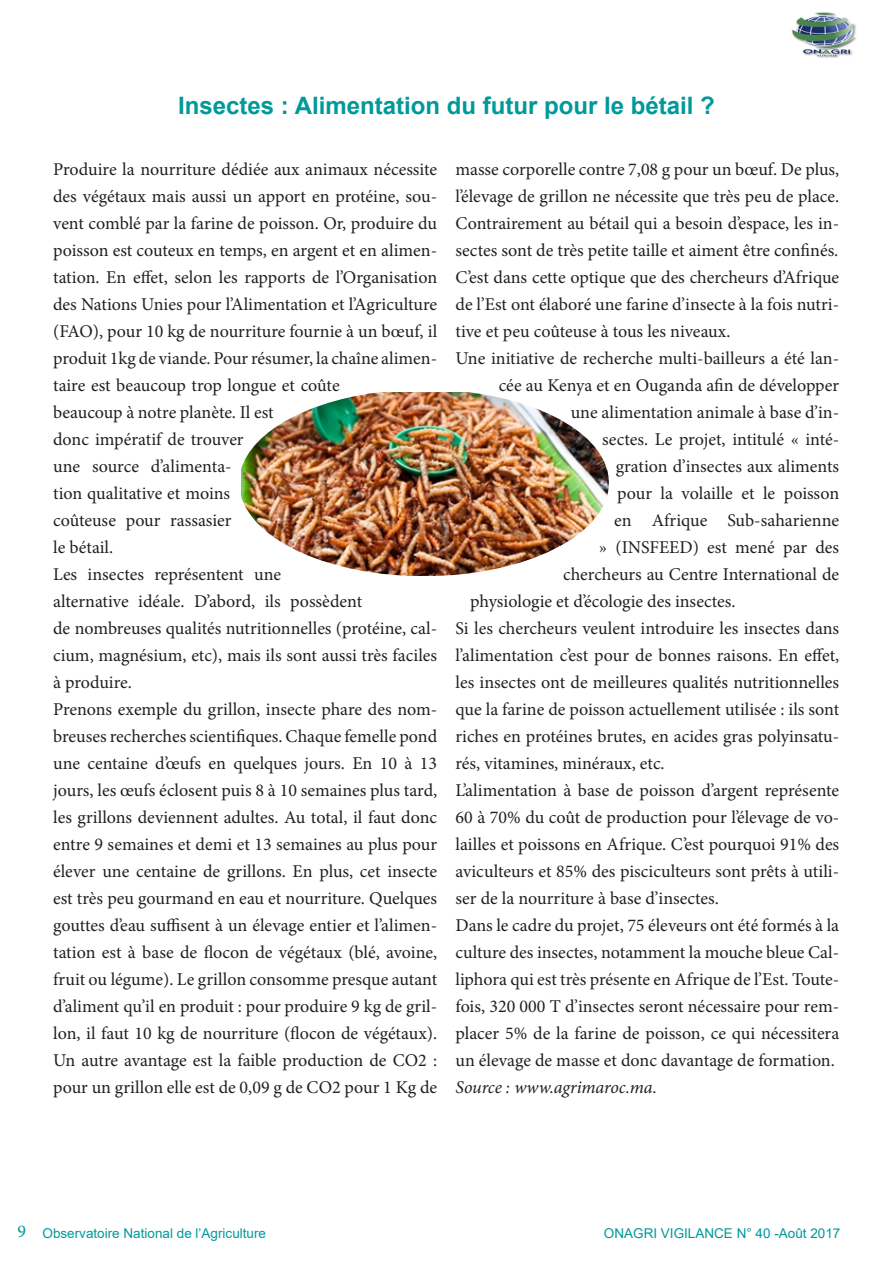
<style>
.page{position:relative;width:893px;height:1263px;background:#fff}
.page>*{position:absolute;margin:0;border:0;box-sizing:border-box;transform-origin:0 0}
.t1{font:700 24px "Arial";color:#099}
.t2{font:18px/27px "Minion Pro";color:#231f20;text-align:justify}
.t3{font:italic 18px "Minion Pro";letter-spacing:-.005em;color:#231f20}
.t4{font:18px "Minion Pro";color:#099}
.t5{font:13.5px "Arial";color:#099}
</style>
<div class="page">
<img style="left:791px;top:12px;width:66px;height:46px">
<img style="left:241px;top:392px;width:368px;height:184px">
<p class="t1" style="left:178px;top:89px;width:538px">Insectes : Alimentation du futur pour le bétail ?</p>
<p class="t2" style="left:53px;top:155px;width:386px;text-align:left">Produire la nourriture dédiée aux animaux nécessite des végétaux mais aussi un apport en protéine, sou&shy;vent comblé par la farine de poisson. Or, produire du poisson est couteux en temps, en argent et en alimen&shy;tation. En effet, selon les rapports de l’Organisation des Nations Unies pour l’Alimentation et l’Agriculture (FAO), pour 10 kg de nourriture fournie à un bœuf, il produit 1kg de viande. Pour résumer, la chaîne alimen&shy;taire est beaucoup trop longue et coûte<br>beaucoup à notre planète. Il est<br>donc impératif de trouver<br>une source d’alimenta-<br>tion qualitative et moins<br>coûteuse pour rassasier<br>le bétail.</p>
<p class="t2" style="left:53px;top:560px;width:386px;text-align:left">Les insectes représentent une<br>alternative idéale. D’abord, ils possèdent<br>de nombreuses qualités nutritionnelles (protéine, cal&shy;cium, magnésium, etc), mais ils sont aussi très faciles à produire.</p>
<p class="t2" style="left:53px;top:695px;width:386px">Prenons exemple du grillon, insecte phare des nom&shy;breuses recherches scientifiques. Chaque femelle pond une centaine d’œufs en quelques jours. En 10 à 13 jours, les œufs éclosent puis 8 à 10 semaines plus tard, les grillons deviennent adultes. Au total, il faut donc entre 9 semaines et demi et 13 semaines au plus pour élever une centaine de grillons. En plus, cet insecte est très peu gourmand en eau et nourriture. Quelques gouttes d’eau suffisent à un élevage entier et l’alimen&shy;tation est à base de flocon de végétaux (blé, avoine, fruit ou légume). Le grillon consomme presque autant d’aliment qu’il en produit : pour produire 9 kg de gril&shy;lon, il faut 10 kg de nourriture (flocon de végétaux).<br>Un autre avantage est la faible production de CO2 : pour un grillon elle est de 0,09 g de CO2 pour 1 Kg de</p>
<p class="t2" style="left:455px;top:155px;width:385px">masse corporelle contre 7,08 g pour un bœuf. De plus, l’élevage de grillon ne nécessite que très peu de place.<br>Contrairement au bétail qui a besoin d’espace, les in&shy;sectes sont de très petite taille et aiment être confinés.</p>
<p class="t2" style="left:455px;top:263px;width:385px">C’est dans cette optique que des chercheurs d’Afrique de l’Est ont élaboré une farine d’insecte à la fois nutri&shy;tive et peu coûteuse à tous les niveaux.</p>
<p class="t2" style="left:455px;top:344px;width:385px">Une initiative de recherche multi-bailleurs a été lan-</p>
<p class="t2" style="left:499px;top:371px;width:342px">cée au Kenya et en Ouganda afin de développer</p>
<p class="t2" style="left:571px;top:398px;width:270px">une alimentation animale à base d’in-</p>
<p class="t2" style="left:602px;top:425px;width:239px">sectes. Le projet, intitulé « inté-</p>
<p class="t2" style="left:616px;top:452px;width:225px">gration d’insectes aux aliments</p>
<p class="t2" style="left:617px;top:479px;width:223px">pour la volaille et le poisson</p>
<p class="t2" style="left:614px;top:506px;width:226px">en Afrique Sub-saharienne</p>
<p class="t2" style="left:599px;top:533px;width:241px">» (INSFEED) est mené par des</p>
<p class="t2" style="left:563px;top:560px;width:278px">chercheurs au Centre International de</p>
<p class="t2" style="left:470px;top:587px;width:267px">physiologie et d’écologie des insectes.</p>
<p class="t2" style="left:455px;top:614px;width:385px">Si les chercheurs veulent introduire les insectes dans l’alimentation c’est pour de bonnes raisons. En effet, les insectes ont de meilleures qualités nutritionnelles que la farine de poisson actuellement utilisée : ils sont riches en protéines brutes, en acides gras polyinsatu&shy;rés, vitamines, minéraux, etc.</p>
<p class="t2" style="left:455px;top:776px;width:385px">L’alimentation à base de poisson d’argent représente 60 à 70% du coût de production pour l’élevage de vo&shy;lailles et poissons en Afrique. C’est pourquoi 91% des aviculteurs et 85% des pisciculteurs sont prêts à utili&shy;ser de la nourriture à base d’insectes.</p>
<p class="t2" style="left:455px;top:911px;width:385px">Dans le cadre du projet, 75 éleveurs ont été formés à la culture des insectes, notamment la mouche bleue Cal&shy;liphora qui est très présente en Afrique de l’Est. Toute&shy;fois, 320 000 T d’insectes seront nécessaire pour rem&shy;placer 5% de la farine de poisson, ce qui nécessitera un élevage de masse et donc davantage de formation.</p>
<p class="t3" style="left:455px;top:1075px;width:203px">Source : www.agrimaroc.ma.</p>
<p class="t4" style="left:17px;top:1219px;width:10px">9</p>
<p class="t5" style="left:43px;top:1224px;width:225px">Observatoire National de l’Agriculture</p>
<p class="t5" style="left:604px;top:1224px;width:238px">ONAGRI VIGILANCE N° 40 -Août 2017</p>
</div>
